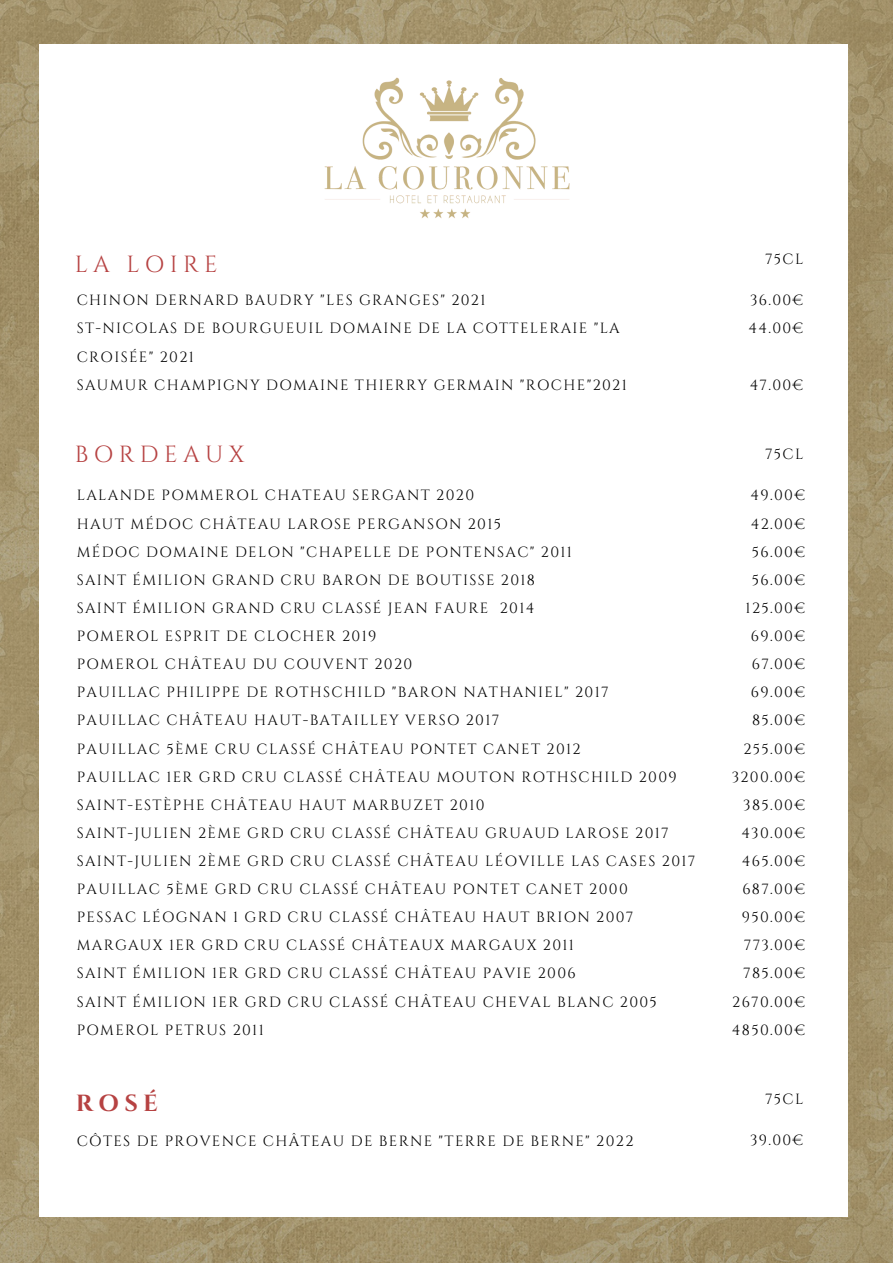
<style>
.page{position:relative;width:893px;height:1264px;background:#fff}
.page>*{position:absolute;margin:0;border:0;box-sizing:border-box;transform-origin:0 0}
.t1{font:23.25px "Cinzel";letter-spacing:.23em;color:#b64242}
.t2{font:700 23.25px "Cinzel";color:#b64242}
.t3{font:14.7px/28px "Cinzel";letter-spacing:.09em;color:#000}
</style>
<div class="page">
<img style="left:0;top:0;width:892px;height:1262px">
<div style="left:39px;top:44px;width:808px;height:1173px;background:#fff"></div>
<img style="left:324px;top:77px;width:246px;height:141px">
<p class="t1" style="left:75px;top:249px;width:144px">LA LOIRE</p>
<p class="t3" style="left:765px;top:245px;width:40px">75CL</p>
<p class="t3" style="left:77px;top:287px;width:410px">CHINON DERNARD BAUDRY "LES GRANGES" 2021</p>
<p class="t3" style="left:77px;top:315px;width:544px">ST-NICOLAS DE BOURGUEUIL DOMAINE DE LA COTTELERAIE "LA<br>CROISÉE" 2021</p>
<p class="t3" style="left:77px;top:371px;width:551px">SAUMUR CHAMPIGNY DOMAINE THIERRY GERMAIN "ROCHE"2021</p>
<p class="t3" style="left:750px;top:287px;width:55px">36.00€</p>
<p class="t3" style="left:748px;top:315px;width:56px">44.00€</p>
<p class="t3" style="left:749px;top:371px;width:55px">47.00€</p>
<p class="t1" style="left:75px;top:439px;width:171px">BORDEAUX</p>
<p class="t3" style="left:765px;top:440px;width:40px">75CL</p>
<p class="t3" style="left:77px;top:482px;width:399px">LALANDE POMMEROL CHATEAU SERGANT 2020</p>
<p class="t3" style="left:77px;top:510px;width:426px">HAUT MÉDOC CHÂTEAU LAROSE PERGANSON 2015</p>
<p class="t3" style="left:77px;top:538px;width:496px">MÉDOC DOMAINE DELON "CHAPELLE DE PONTENSAC" 2011</p>
<p class="t3" style="left:77px;top:566px;width:460px">SAINT ÉMILION GRAND CRU BARON DE BOUTISSE 2018</p>
<p class="t3" style="left:77px;top:594px;width:459px">SAINT ÉMILION GRAND CRU CLASSÉ JEAN FAURE 2014</p>
<p class="t3" style="left:77px;top:622px;width:301px">POMEROL ESPRIT DE CLOCHER 2019</p>
<p class="t3" style="left:77px;top:650px;width:337px">POMEROL CHÂTEAU DU COUVENT 2020</p>
<p class="t3" style="left:77px;top:679px;width:533px">PAUILLAC PHILIPPE DE ROTHSCHILD "BARON NATHANIEL" 2017</p>
<p class="t3" style="left:77px;top:707px;width:424px">PAUILLAC CHÂTEAU HAUT-BATAILLEY VERSO 2017</p>
<p class="t3" style="left:77px;top:735px;width:505px">PAUILLAC 5ÈME CRU CLASSÉ CHÂTEAU PONTET CANET 2012</p>
<p class="t3" style="left:77px;top:763px;width:601px">PAUILLAC 1ER GRD CRU CLASSÉ CHÂTEAU MOUTON ROTHSCHILD 2009</p>
<p class="t3" style="left:77px;top:791px;width:409px">SAINT-ESTÈPHE CHÂTEAU HAUT MARBUZET 2010</p>
<p class="t3" style="left:77px;top:819px;width:593px">SAINT-JULIEN 2ÈME GRD CRU CLASSÉ CHÂTEAU GRUAUD LAROSE 2017</p>
<p class="t3" style="left:77px;top:847px;width:620px">SAINT-JULIEN 2ÈME GRD CRU CLASSÉ CHÂTEAU LÉOVILLE LAS CASES 2017</p>
<p class="t3" style="left:77px;top:875px;width:552px">PAUILLAC 5ÈME GRD CRU CLASSÉ CHÂTEAU PONTET CANET 2000</p>
<p class="t3" style="left:77px;top:903px;width:558px">PESSAC LÉOGNAN 1 GRD CRU CLASSÉ CHÂTEAU HAUT BRION 2007</p>
<p class="t3" style="left:77px;top:931px;width:498px">MARGAUX 1ER GRD CRU CLASSÉ CHÂTEAUX MARGAUX 2011</p>
<p class="t3" style="left:77px;top:960px;width:500px">SAINT ÉMILION 1ER GRD CRU CLASSÉ CHÂTEAU PAVIE 2006</p>
<p class="t3" style="left:77px;top:988px;width:581px">SAINT ÉMILION 1ER GRD CRU CLASSÉ CHÂTEAU CHEVAL BLANC 2005</p>
<p class="t3" style="left:77px;top:1016px;width:188px">POMEROL PETRUS 2011</p>
<p class="t2" style="left:76px;top:1088px;width:84px">ROSÉ</p>
<p class="t3" style="left:77px;top:1127px;width:558px">CÔTES DE PROVENCE CHÂTEAU DE BERNE "TERRE DE BERNE" 2022</p>
<p class="t3" style="left:750px;top:482px;width:56px">49.00€</p>
<p class="t3" style="left:750px;top:510px;width:56px">42.00€</p>
<p class="t3" style="left:751px;top:538px;width:55px">56.00€</p>
<p class="t3" style="left:751px;top:566px;width:55px">56.00€</p>
<p class="t3" style="left:745px;top:594px;width:61px">125.00€</p>
<p class="t3" style="left:751px;top:622px;width:56px">69.00€</p>
<p class="t3" style="left:751px;top:650px;width:55px">67.00€</p>
<p class="t3" style="left:751px;top:679px;width:56px">69.00€</p>
<p class="t3" style="left:752px;top:707px;width:55px">85.00€</p>
<p class="t3" style="left:743px;top:735px;width:63px">255.00€</p>
<p class="t3" style="left:731px;top:763px;width:75px">3200.00€</p>
<p class="t3" style="left:743px;top:791px;width:63px">385.00€</p>
<p class="t3" style="left:741px;top:819px;width:65px">430.00€</p>
<p class="t3" style="left:742px;top:847px;width:65px">465.00€</p>
<p class="t3" style="left:742px;top:875px;width:64px">687.00€</p>
<p class="t3" style="left:741px;top:903px;width:65px">950.00€</p>
<p class="t3" style="left:743px;top:931px;width:63px">773.00€</p>
<p class="t3" style="left:743px;top:960px;width:63px">785.00€</p>
<p class="t3" style="left:732px;top:988px;width:74px">2670.00€</p>
<p class="t3" style="left:732px;top:1016px;width:75px">4850.00€</p>
<p class="t3" style="left:765px;top:1085px;width:40px">75CL</p>
<p class="t3" style="left:750px;top:1127px;width:55px">39.00€</p>
</div>
